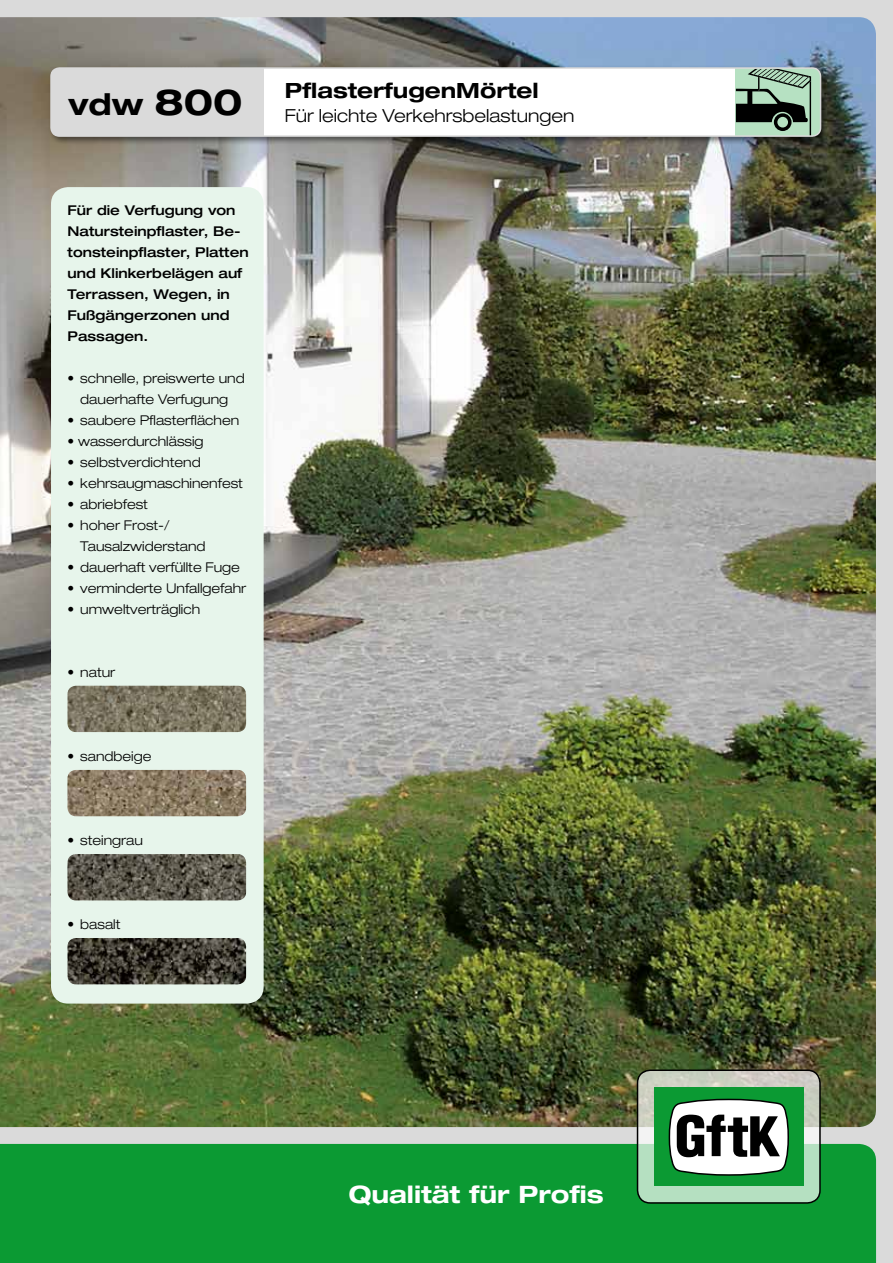
<style>
.page{position:relative;width:893px;height:1263px;background:#dadada}
.page>*{position:absolute;margin:0;border:0;box-sizing:border-box;transform-origin:0 0}
.t1{font:700 expanded 30px "Helvetica Neue LT Std";color:#000}
.t2{font:700 expanded 24px "Helvetica Neue LT Std";color:#fff}
.t3{font:700 expanded 21px "Helvetica Neue LT Std";color:#000}
.t4{font:300 expanded 18px "Helvetica Neue LT Std";color:#000}
.t5{font:300 expanded 13.5px/21px "Helvetica Neue LT Std";color:#000;text-align:center}
.t6{font:500 expanded 13.5px/21px "Helvetica Neue LT Std";color:#000}
.s1{font-size:36px}
</style>
<div class="page">
<div style="left:0;top:1144px;width:876px;height:119px;background:#0b9a33"></div>
<img style="left:0;top:17px;width:876px;height:1110px">
<svg style="left:637px;top:1070px;width:183px;height:133px;background:#c3d8c4"></svg>
<div style="left:637px;top:1069px;width:184px;height:135px;border:2px solid #000;border-radius:13px"></div>
<div style="left:654px;top:1087px;width:150px;height:99px;background:#0b9a33"></div>
<svg style="left:668px;top:1098px;width:121px;height:78px;background:#96a49a"></svg>
<div style="left:51px;top:187px;width:213px;height:816px;background:#e7f5eb;border-radius:17px"></div>
<div style="left:48px;top:65px;width:782px;height:80px;background:#000;opacity:.5"></div>
<div style="left:51px;top:68px;width:770px;height:68px;background:#fff;border-radius:9px"></div>
<div style="left:51px;top:68px;width:213px;height:68px;background:#dadada"></div>
<div style="left:736px;top:68px;width:85px;height:68px;background:#b6e1c2"></div>
<svg style="left:736px;top:70px;width:75px;height:64px"></svg>
<div style="left:50px;top:67px;width:771px;height:70px;border:2px solid #dadada;border-radius:9px"></div>
<img style="left:68px;top:686px;width:178px;height:46px">
<img style="left:68px;top:770px;width:178px;height:46px">
<img style="left:68px;top:854px;width:178px;height:46px">
<img style="left:68px;top:938px;width:178px;height:46px">
<h1 class="t1" style="left:68px;top:85px;width:176px">vdw <span class="s1">800</span></h1>
<h3 class="t3" style="left:285px;top:77px;width:255px">PflasterfugenMörtel</h3>
<h3 class="t4" style="left:285px;top:104px;width:291px">Für leichte Verkehrsbelastungen</h3>
<p class="t6" style="left:68px;top:199px;width:183px">Für die Verfugung von<br>Natursteinpflaster, Be&shy;tonsteinpflaster, Platten und Klinkerbelägen auf<br>Terrassen, Wegen, in<br>Fußgängerzonen und<br>Passagen.</p>
<p class="t5" style="left:68px;top:367px;width:179px">• schnelle, preiswerte und dauerhafte Verfugung</p>
<p class="t5" style="left:68px;top:409px;width:173px">• saubere Pflasterflächen</p>
<p class="t5" style="left:68px;top:430px;width:138px">• wasserdurchlässig</p>
<p class="t5" style="left:68px;top:451px;width:135px">• selbstverdichtend</p>
<p class="t5" style="left:68px;top:472px;width:177px">• kehrsaugmaschinenfest</p>
<p class="t5" style="left:68px;top:493px;width:82px">• abriebfest</p>
<p class="t5" style="left:80px;top:514px;width:127px;text-align:left;text-indent:-13px">• hoher Frost-/<br>Tausalzwiderstand</p>
<p class="t5" style="left:68px;top:556px;width:174px">• dauerhaft verfüllte Fuge</p>
<p class="t5" style="left:68px;top:577px;width:180px">• verminderte Unfallgefahr</p>
<p class="t5" style="left:68px;top:598px;width:134px">• umweltverträglich</p>
<p class="t5" style="left:68px;top:661px;width:49px">• natur</p>
<p class="t5" style="left:68px;top:745px;width:86px">• sandbeige</p>
<p class="t5" style="left:68px;top:829px;width:77px">• steingrau</p>
<p class="t5" style="left:68px;top:913px;width:55px">• basalt</p>
<h2 class="t2" style="left:349px;top:1180px;width:257px">Qualität für Profis</h2>
</div>
